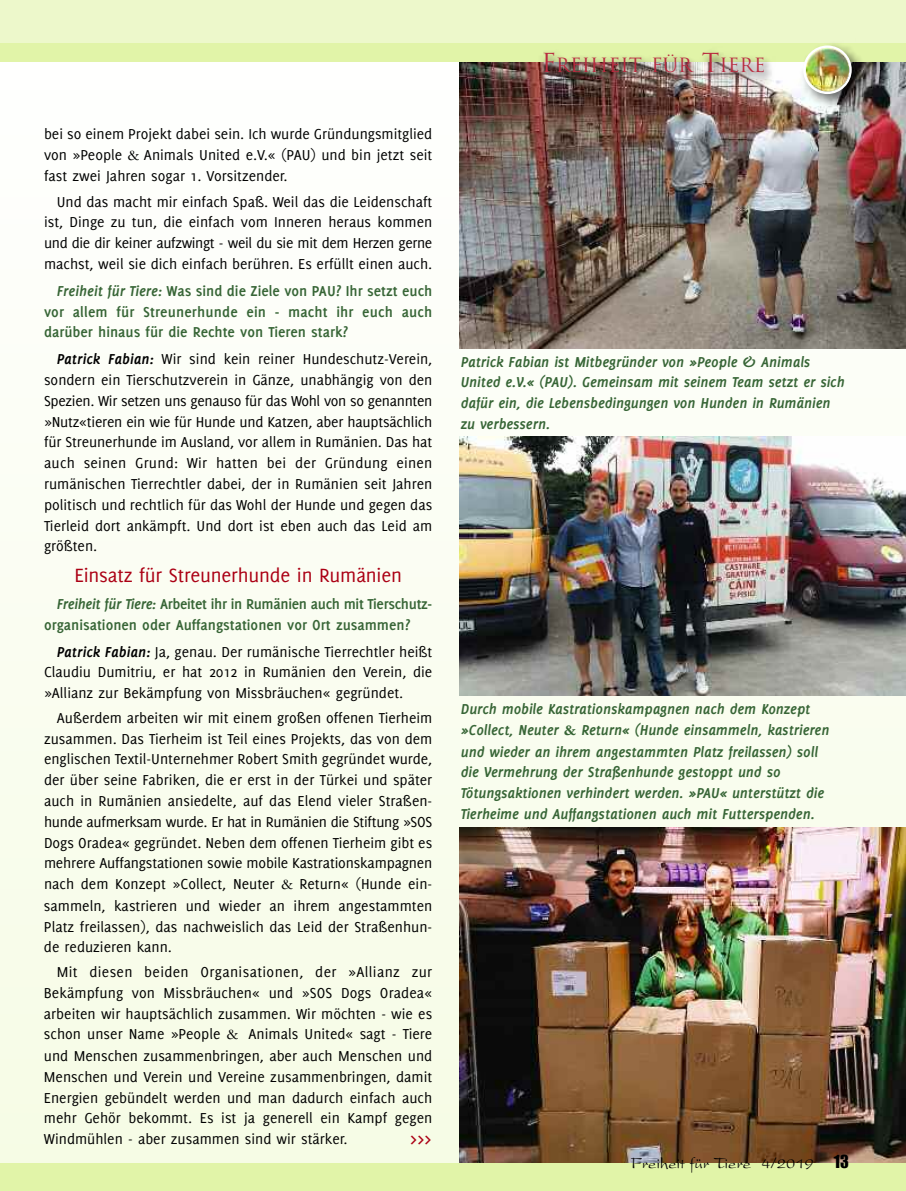
<style>
.page{position:relative;width:906px;height:1191px;background:#fff}
.page>*{position:absolute;margin:0;border:0;box-sizing:border-box;transform-origin:0 0}
.t1{font:24px "Delicious";color:#ab0014}
.t2{font:21px "Delicious";letter-spacing:-.01em;color:#ab0014}
.t3{font:19.2px "Trajan";color:#b92b3f}
.t4{font:16.5px "President";color:#000}
.t5{font:15.75px/20.9px "Delicious";color:#000;text-align:justify}
.t6{font:italic 700 15.75px/21px "Delicious";letter-spacing:-.01em;color:#376536}
.t7{font:700 15.75px/20.9px "Delicious";color:#376536;text-align:justify}
.s1{font-family:"Garamond"}
.s2{font-style:italic}
.s3{font-weight:700;font-style:italic}
.s4{font-size:25.5px}
.s5{font-family:"Garamond";font-style:normal}
.s6{font-family:"Impact"}
</style>
<div class="page">
<div style="left:0;top:33px;width:906px;height:1135px;background:#fafdf1"></div>
<img style="left:459px;top:828px;width:447px;height:335px">
<img style="left:459px;top:437px;width:447px;height:258px">
<img style="left:459px;top:62px;width:447px;height:286px">
<div style="left:0;top:1163px;width:906px;height:28px;background:#e1f4a8"></div>
<div style="left:0;top:0;width:906px;height:44px;background:#edf8cb"></div>
<div style="left:0;top:43px;width:906px;height:18px;background:#e1f4a8"></div>
<img style="left:796px;top:44px;width:75px;height:70px">
<img style="left:820px;top:45px;width:31px;height:49px">
<img style="left:496px;top:44px;width:324px;height:61px">
<p class="t5" style="left:44px;top:124px;width:390px">bei so einem Projekt dabei sein. Ich wurde Gründungsmitglied von »People <span class="s1">&amp;</span> Animals United e.V.« (PAU) und bin jetzt seit fast zwei Jahren sogar 1. Vorsitzender.</p>
<p class="t5" style="left:44px;top:192px;width:390px;text-indent:13px">Und das macht mir einfach Spaß. Weil das die Leidenschaft ist, Dinge zu tun, die einfach vom Inneren heraus kommen und die dir keiner aufzwingt - weil du sie mit dem Herzen gerne machst, weil sie dich einfach berühren. Es erfüllt einen auch.</p>
<p class="t7" style="left:44px;top:281px;width:390px;text-indent:13px"><span class="s2">Freiheit für Tiere:</span> Was sind die Ziele von PAU? Ihr setzt euch vor allem für Streunerhunde ein - macht ihr euch auch darüber hinaus für die Rechte von Tieren stark?</p>
<p class="t5" style="left:44px;top:350px;width:390px;text-indent:13px"><span class="s3">Patrick Fabian:</span> Wir sind kein reiner Hundeschutz-Verein, sondern ein Tierschutzverein in Gänze, unabhängig von den Spezien. Wir setzen uns genauso für das Wohl von so genannten »Nutz«tieren ein wie für Hunde und Katzen, aber hauptsächlich für Streunerhunde im Ausland, vor allem in Rumänien. Das hat auch seinen Grund: Wir hatten bei der Gründung einen rumänischen Tierrechtler dabei, der in Rumänien seit Jahren politisch und rechtlich für das Wohl der Hunde und gegen das Tierleid dort ankämpft. Und dort ist eben auch das Leid am größten.</p>
<h2 class="t2" style="left:74px;top:567px;width:329px">Einsatz für Streunerhunde in Rumänien</h2>
<p class="t7" style="left:44px;top:594px;width:390px;text-indent:13px"><span class="s2">Freiheit für Tiere:</span> Arbeitet ihr in Rumänien auch mit Tierschutz&shy;organisationen oder Auffangstationen vor Ort zusammen?</p>
<p class="t5" style="left:44px;top:642px;width:390px;text-indent:13px"><span class="s3">Patrick Fabian:</span> Ja, genau. Der rumänische Tierrechtler heißt Claudiu Dumitriu, er hat 2012 in Rumänien den Verein, die »Allianz zur Bekämpfung von Missbräuchen« gegründet.</p>
<p class="t5" style="left:44px;top:708px;width:390px;text-indent:13px">Außerdem arbeiten wir mit einem großen offenen Tierheim zusammen. Das Tierheim ist Teil eines Projekts, das von dem englischen Textil-Unternehmer Robert Smith gegründet wurde, der über seine Fabriken, die er erst in der Türkei und später auch in Rumänien ansiedelte, auf das Elend vieler Straßen&shy;hunde aufmerksam wurde. Er hat in Rumänien die Stiftung »SOS Dogs Oradea« gegründet. Neben dem offenen Tierheim gibt es mehrere Auffangstationen sowie mobile Kastrationskampagnen nach dem Konzept »Collect, Neuter <span class="s1">&amp;</span> Return« (Hunde ein&shy;sammeln, kastrieren und wieder an ihrem angestammten Platz freilassen), das nachweislich das Leid der Straßenhun&shy;de reduzieren kann.</p>
<p class="t5" style="left:44px;top:962px;width:390px;text-indent:13px">Mit diesen beiden Organisationen, der »Allianz zur Bekämpfung von Missbräuchen« und »SOS Dogs Oradea« arbeiten wir hauptsächlich zusammen. Wir möchten - wie es schon unser Name »People <span class="s1">&amp;</span> Animals United« sagt - Tiere und Menschen zusammenbringen, aber auch Menschen und Menschen und Verein und Vereine zusammenbringen, damit Energien gebündelt werden und man dadurch einfach auch mehr Gehör bekommt. Es ist ja generell ein Kampf gegen Windmühlen - aber zusammen sind wir stärker.</p>
<h1 class="t1" style="left:410px;top:1129px;width:23px">&gt;&gt;&gt;</h1>
<p class="t3" style="left:541px;top:54px;width:226px"><span class="s4">F</span>REIHEIT FÜR <span class="s4">T</span>IERE</p>
<p class="t6" style="left:461px;top:352px;width:385px">Patrick Fabian ist Mitbegründer von »People &amp; Animals United e.V.« (PAU). Gemeinsam mit seinem Team setzt er sich dafür ein, die Lebensbedingungen von Hunden in Rumänien zu verbessern.</p>
<p class="t6" style="left:461px;top:699px;width:370px">Durch mobile Kastrationskampagnen nach dem Konzept »Collect, Neuter <span class="s5">&amp;</span> Return« (Hunde einsammeln, kastrieren und wieder an ihrem angestammten Platz freilassen) soll die Vermehrung der Straßenhunde gestoppt und so Tötungsaktionen verhindert werden. »PAU« unterstützt die Tierheime und Auffangstationen auch mit Futterspenden.</p>
<p class="t4" style="left:631px;top:1158px;width:219px">Freiheit für Tiere 4/2019 <span class="s6">13</span></p>
</div>
